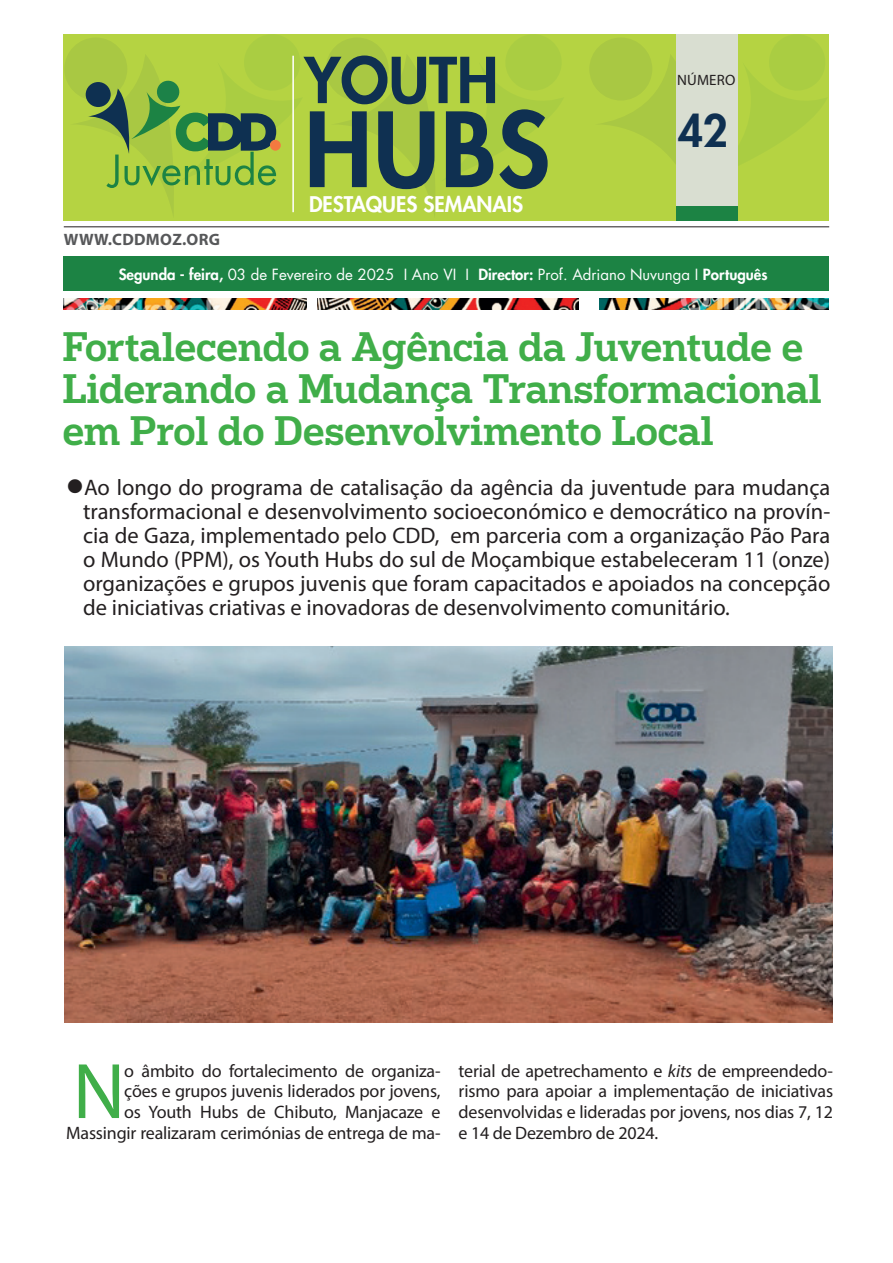
<style>
.page{position:relative;width:893px;height:1263px;background:#fff}
.page>*{position:absolute;margin:0;border:0;box-sizing:border-box;transform-origin:0 0}
.t1{font:800 100.5px "Futura LT";color:#0f3051}
.t2{font:79.35px "Myriad Pro";color:#40ae49}
.t3{font:800 61.5px "Futura LT";color:#0f3051}
.t4{font:800 43.5px "Futura LT";color:#0f3051}
.t5{font:500 39px/42px "Popular";color:#40ae49}
.t6{font:22.5px/24px "Myriad Pro";color:#231f20;text-align:justify}
.t7{font:800 21px "Futura LT";color:#fff}
.t8{font:18px/20.7px "Myriad Pro";letter-spacing:-.01em;color:#231f20;text-align:right}
.t9{font:700 16.5px "Myriad Pro";letter-spacing:.02em;color:#57585a}
.t10{font:15px "Futura LT";color:#fff}
.t11{font:15px "Myriad Pro";letter-spacing:.01em;color:#231f20}
.s1{font-weight:800}
.s2{font-style:italic}
</style>
<div class="page">
<div style="left:64px;top:34px;width:765px;height:187px;background:#b5d342"></div>
<hr style="left:64px;top:227px;width:765px;height:1px;background:#231f20">
<img style="left:64px;top:298px;width:242px;height:11px">
<img style="left:317px;top:298px;width:262px;height:11px">
<img style="left:599px;top:298px;width:229px;height:11px">
<div style="left:589px;top:37px;width:63px;height:64px;background:#a9c843;border-radius:50%"></div>
<svg style="left:601px;top:35px;width:226px;height:130px"></svg>
<div style="left:326px;top:37px;width:63px;height:64px;background:#a9c843;border-radius:50%"></div>
<svg style="left:339px;top:35px;width:224px;height:180px"></svg>
<div style="left:64px;top:37px;width:63px;height:64px;background:#a9c843;border-radius:50%"></div>
<div style="left:676px;top:34px;width:62px;height:187px;background:#d9ded1"></div>
<div style="left:676px;top:206px;width:62px;height:15px;background:#1c8344"></div>
<svg style="left:76px;top:35px;width:226px;height:178px"></svg>
<div style="left:64px;top:256px;width:765px;height:35px;background:#1c8344"></div>
<img style="left:64px;top:646px;width:768px;height:377px">
<p class="t9" style="left:64px;top:229px;width:158px">WWW.CDDMOZ.ORG</p>
<h3 class="t3" style="left:304px;top:39px;width:195px">YOUTH</h3>
<h1 class="t1" style="left:304px;top:83px;width:247px">HUBS</h1>
<p class="t7" style="left:309px;top:191px;width:216px">DESTAQUES SEMANAIS</p>
<p class="t11" style="left:677px;top:71px;width:60px">NÚMERO</p>
<h3 class="t4" style="left:678px;top:102px;width:51px">42</h3>
<p class="t10" style="left:119px;top:265px;width:650px"><span class="s1">Segunda - feira,</span> 03 de Fevereiro de 2025 I Ano VI I <span class="s1">Director:</span> Prof. Adriano Nuvunga I <span class="s1">Português</span></p>
<h3 class="t5" style="left:63px;top:325px;width:760px">Fortalecendo a Agência da Juventude e<br>Liderando a Mudança Transformacional em Prol do Desenvolvimento Local</h3>
<p class="t6" style="left:83px;top:475px;width:749px;text-indent:-17px">●Ao longo do programa de catalisação da agência da juventude para mudança transformacional e desenvolvimento socioeconómico e democrático na provín&shy;cia de Gaza, implementado pelo CDD, em parceria com a organização Pão Para o Mundo (PPM), os Youth Hubs do sul de Moçambique estabeleceram 11 (onze) organizações e grupos juvenis que foram capacitados e apoiados na concepção de iniciativas criativas e inovadoras de desenvolvimento comunitário.</p>
<p class="t8" style="left:66px;top:1060px;width:376px">o âmbito do fortalecimento de organiza-<br>ções e grupos juvenis liderados por jovens,<br>os Youth Hubs de Chibuto, Manjacaze e Massingir realizaram cerimónias de entrega de ma-</p>
<p class="t8" style="left:459px;top:1060px;width:376px;text-align:justify">terial de apetrechamento e <span class="s2">kits</span> de empreendedo&shy;rismo para apoiar a implementação de iniciativas desenvolvidas e lideradas por jovens, nos dias 7, 12 e 14 de Dezembro de 2024.</p>
<h2 class="t2" style="left:73px;top:1042px;width:54px">N</h2>
</div>
